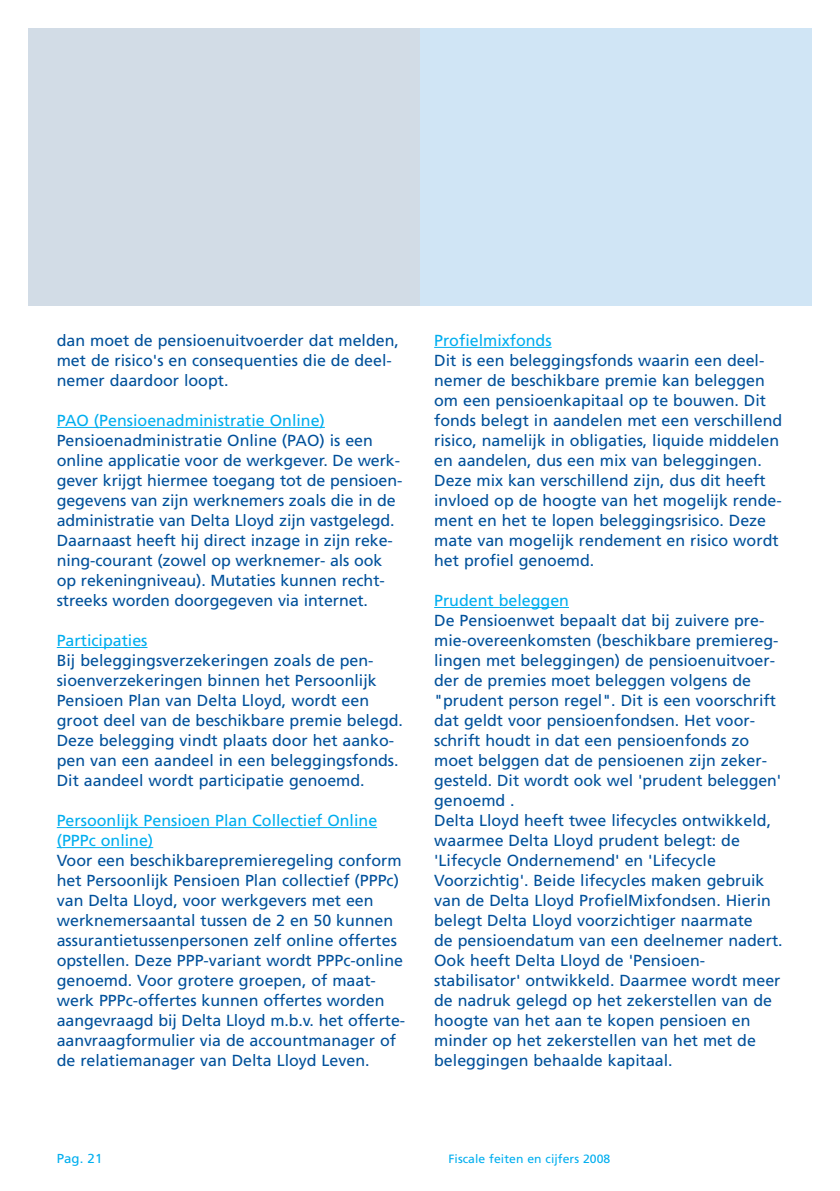
<style>
.page{position:relative;width:840px;height:1191px;background:#fff}
.page>*{position:absolute;margin:0;border:0;box-sizing:border-box;transform-origin:0 0}
.t1{font:16px/20px "Frutiger LT";color:#01519b}
.t2{font:16px/20px "Frutiger LT";color:#00aeef}
.t3{font:13px "Frutiger LT";color:#00aeef}
.t4{font:12px "Frutiger LT";letter-spacing:.005em;color:#00aeef}
</style>
<div class="page">
<div style="left:28px;top:28px;width:392px;height:278px;background:#d2dce6"></div>
<div style="left:420px;top:28px;width:391px;height:278px;background:#d0e5f5"></div>
<hr style="left:65px;top:427px;width:260px;height:1px;background:#00aeef">
<hr style="left:57px;top:647px;width:90px;height:1px;background:#00aeef">
<hr style="left:57px;top:827px;width:320px;height:1px;background:#00aeef">
<hr style="left:57px;top:847px;width:96px;height:1px;background:#00aeef">
<hr style="left:434px;top:347px;width:117px;height:1px;background:#00aeef">
<hr style="left:434px;top:607px;width:134px;height:1px;background:#00aeef">
<p class="t1" style="left:57px;top:331px;width:343px">dan moet de pensioenuitvoerder dat melden, met de risico's en consequenties die de deel&shy;nemer daardoor loopt.</p>
<p class="t2" style="left:57px;top:411px;width:269px">PAO (Pensioenadministratie Online)</p>
<p class="t1" style="left:57px;top:431px;width:347px">Pensioenadministratie Online (PAO) is een online applicatie voor de werkgever. De werk&shy;gever krijgt hiermee toegang tot de pensioen&shy;gegevens van zijn werknemers zoals die in de administratie van Delta Lloyd zijn vastgelegd.<br>Daarnaast heeft hij direct inzage in zijn reke&shy;ning-courant (zowel op werknemer- als ook op rekeningniveau). Mutaties kunnen recht&shy;streeks worden doorgegeven via internet.</p>
<p class="t2" style="left:57px;top:631px;width:92px">Participaties</p>
<p class="t1" style="left:57px;top:651px;width:347px">Bij beleggingsverzekeringen zoals de pen&shy;sioenverzekeringen binnen het Persoonlijk Pensioen Plan van Delta Lloyd, wordt een groot deel van de beschikbare premie belegd.<br>Deze belegging vindt plaats door het aanko&shy;pen van een aandeel in een beleggingsfonds.<br>Dit aandeel wordt participatie genoemd.</p>
<p class="t2" style="left:57px;top:811px;width:322px">Persoonlijk Pensioen Plan Collectief Online (PPPc online)</p>
<p class="t1" style="left:57px;top:851px;width:350px">Voor een beschikbarepremieregeling conform het Persoonlijk Pensioen Plan collectief (PPPc) van Delta Lloyd, voor werkgevers met een werknemersaantal tussen de 2 en 50 kunnen assurantietussenpersonen zelf online offertes opstellen. Deze PPP-variant wordt PPPc-online genoemd. Voor grotere groepen, of maat&shy;werk PPPc-offertes kunnen offertes worden aangevraagd bij Delta Lloyd m.b.v. het offerte&shy;aanvraagformulier via de accountmanager of de relatiemanager van Delta Lloyd Leven.</p>
<p class="t2" style="left:434px;top:331px;width:119px">Profielmixfonds</p>
<p class="t1" style="left:434px;top:351px;width:349px">Dit is een beleggingsfonds waarin een deel&shy;nemer de beschikbare premie kan beleggen om een pensioenkapitaal op te bouwen. Dit fonds belegt in aandelen met een verschillend risico, namelijk in obligaties, liquide middelen en aandelen, dus een mix van beleggingen.<br>Deze mix kan verschillend zijn, dus dit heeft invloed op de hoogte van het mogelijk rende&shy;ment en het te lopen beleggingsrisico. Deze mate van mogelijk rendement en risico wordt het profiel genoemd.</p>
<p class="t2" style="left:434px;top:591px;width:136px">Prudent beleggen</p>
<p class="t1" style="left:434px;top:611px;width:350px">De Pensioenwet bepaalt dat bij zuivere pre&shy;mie-overeenkomsten (beschikbare premiereg&shy;lingen met beleggingen) de pensioenuitvoer&shy;der de premies moet beleggen volgens de "prudent person regel". Dit is een voorschrift dat geldt voor pensioenfondsen. Het voor&shy;schrift houdt in dat een pensioenfonds zo moet belggen dat de pensioenen zijn zeker&shy;gesteld. Dit wordt ook wel 'prudent beleggen' genoemd .<br>Delta Lloyd heeft twee lifecycles ontwikkeld, waarmee Delta Lloyd prudent belegt: de 'Lifecycle Ondernemend' en 'Lifecycle Voorzichtig'. Beide lifecycles maken gebruik van de Delta Lloyd ProfielMixfondsen. Hierin belegt Delta Lloyd voorzichtiger naarmate<br>de pensioendatum van een deelnemer nadert.<br>Ook heeft Delta Lloyd de 'Pensioen&shy;stabilisator' ontwikkeld. Daarmee wordt meer de nadruk gelegd op het zekerstellen van de hoogte van het aan te kopen pensioen en minder op het zekerstellen van het met de beleggingen behaalde kapitaal.</p>
<p class="t3" style="left:57px;top:1153px;width:47px">Pag. 21</p>
<p class="t4" style="left:448px;top:1154px;width:163px">Fiscale feiten en cijfers 2008</p>
</div>
